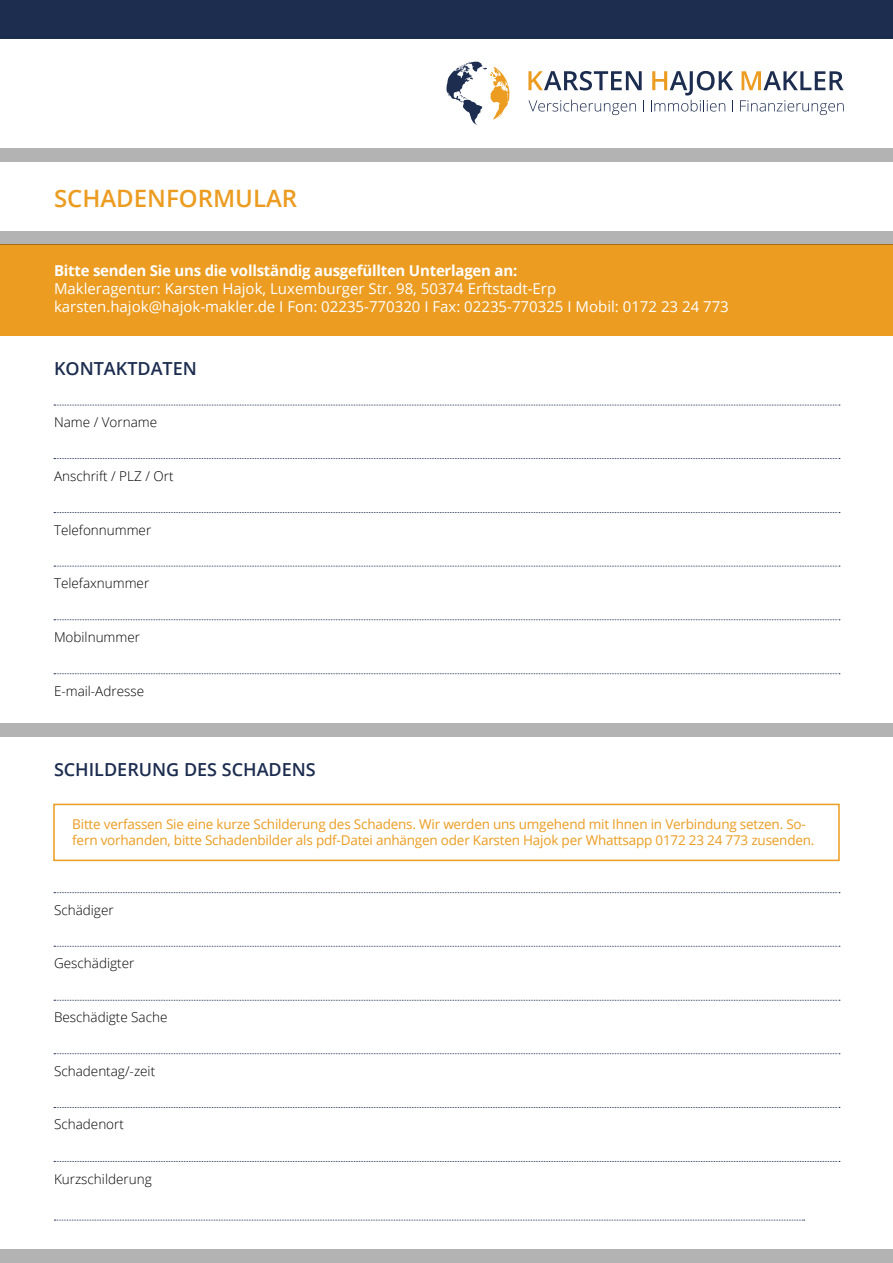
<style>
.page{position:relative;width:893px;height:1263px;background:#fff}
.page>*{position:absolute;margin:0;border:0;box-sizing:border-box;transform-origin:0 0}
.t1{font:600 24px "Open Sans";color:#eb9c21}
.t2{font:600 18px "Open Sans";color:#1d2d50}
.t3{font:15px/18px "Open Sans";color:#fff}
.t4{font:700 15px "Open Sans";letter-spacing:-.015em;color:#fff}
.t5{font:13.5px/16.2px "Open Sans";letter-spacing:-.015em;color:#eb9c21}
.t6{font:300 13.5px "Open Sans";color:#000}
</style>
<div class="page">
<div style="left:0;top:245px;width:893px;height:91px;background:#eb9c21"></div>
<div style="left:0;top:0;width:893px;height:38px;background:#1d2d50"></div>
<div style="left:0;top:148px;width:893px;height:14px;background:#b3b3b3"></div>
<div style="left:0;top:231px;width:893px;height:14px;background:#b3b3b3"></div>
<div style="left:0;top:723px;width:893px;height:14px;background:#b3b3b3"></div>
<div style="left:0;top:1249px;width:893px;height:14px;background:#b3b3b3"></div>
<svg style="left:446px;top:62px;width:64px;height:63px"></svg>
<svg style="left:528px;top:71px;width:114px;height:19px"></svg>
<svg style="left:528px;top:100px;width:108px;height:15px"></svg>
<svg style="left:651px;top:71px;width:82px;height:41px"></svg>
<svg style="left:740px;top:100px;width:104px;height:15px"></svg>
<svg style="left:741px;top:71px;width:103px;height:19px"></svg>
<svg style="left:54px;top:405px;width:786px;height:1px"></svg>
<svg style="left:54px;top:892px;width:786px;height:1px"></svg>
<svg style="left:54px;top:566px;width:786px;height:1px"></svg>
<svg style="left:54px;top:1053px;width:786px;height:1px"></svg>
<svg style="left:54px;top:458px;width:786px;height:1px"></svg>
<svg style="left:54px;top:946px;width:786px;height:1px"></svg>
<svg style="left:54px;top:619px;width:786px;height:1px"></svg>
<svg style="left:54px;top:1107px;width:786px;height:1px"></svg>
<svg style="left:54px;top:512px;width:786px;height:1px"></svg>
<svg style="left:54px;top:1000px;width:786px;height:1px"></svg>
<svg style="left:54px;top:673px;width:786px;height:1px"></svg>
<svg style="left:54px;top:1161px;width:786px;height:1px"></svg>
<div style="left:53px;top:804px;width:787px;height:57px;border:2px solid #eb9c21"></div>
<svg style="left:54px;top:1220px;width:751px;height:1px"></svg>
<h1 class="t1" style="left:54px;top:182px;width:245px">SCHADENFORMULAR</h1>
<p class="t4" style="left:54px;top:260px;width:465px">Bitte senden Sie uns die vollständig ausgefüllten Unterlagen an:</p>
<p class="t3" style="left:54px;top:280px;width:676px">Makleragentur: Karsten Hajok, Luxemburger Str. 98, 50374 Erftstadt-Erp karsten.hajok@hajok-makler.de I Fon: 02235-770320 I Fax: 02235-770325 I Mobil: 0172 23 24 773</p>
<h2 class="t2" style="left:54px;top:356px;width:144px">KONTAKTDATEN</h2>
<p class="t6" style="left:54px;top:413px;width:105px">Name / Vorname</p>
<p class="t6" style="left:54px;top:466px;width:121px">Anschrift / PLZ / Ort</p>
<p class="t6" style="left:54px;top:520px;width:99px">Telefonnummer</p>
<p class="t6" style="left:54px;top:574px;width:97px">Telefaxnummer</p>
<p class="t6" style="left:54px;top:628px;width:88px">Mobilnummer</p>
<p class="t6" style="left:54px;top:682px;width:92px">E-mail-Adresse</p>
<h2 class="t2" style="left:54px;top:757px;width:263px">SCHILDERUNG DES SCHADENS</h2>
<p class="t5" style="left:72px;top:815px;width:744px">Bitte verfassen Sie eine kurze Schilderung des Schadens. Wir werden uns umgehend mit Ihnen in Verbindung setzen. So&shy;fern vorhanden, bitte Schadenbilder als pdf-Datei anhängen oder Karsten Hajok per Whattsapp 0172 23 24 773 zusenden.</p>
<p class="t6" style="left:54px;top:900px;width:61px">Schädiger</p>
<p class="t6" style="left:54px;top:954px;width:82px">Geschädigter</p>
<p class="t6" style="left:54px;top:1008px;width:115px">Beschädigte Sache</p>
<p class="t6" style="left:54px;top:1062px;width:103px">Schadentag/-zeit</p>
<p class="t6" style="left:54px;top:1115px;width:71px">Schadenort</p>
<p class="t6" style="left:54px;top:1169px;width:99px">Kurzschilderung</p>
</div>
